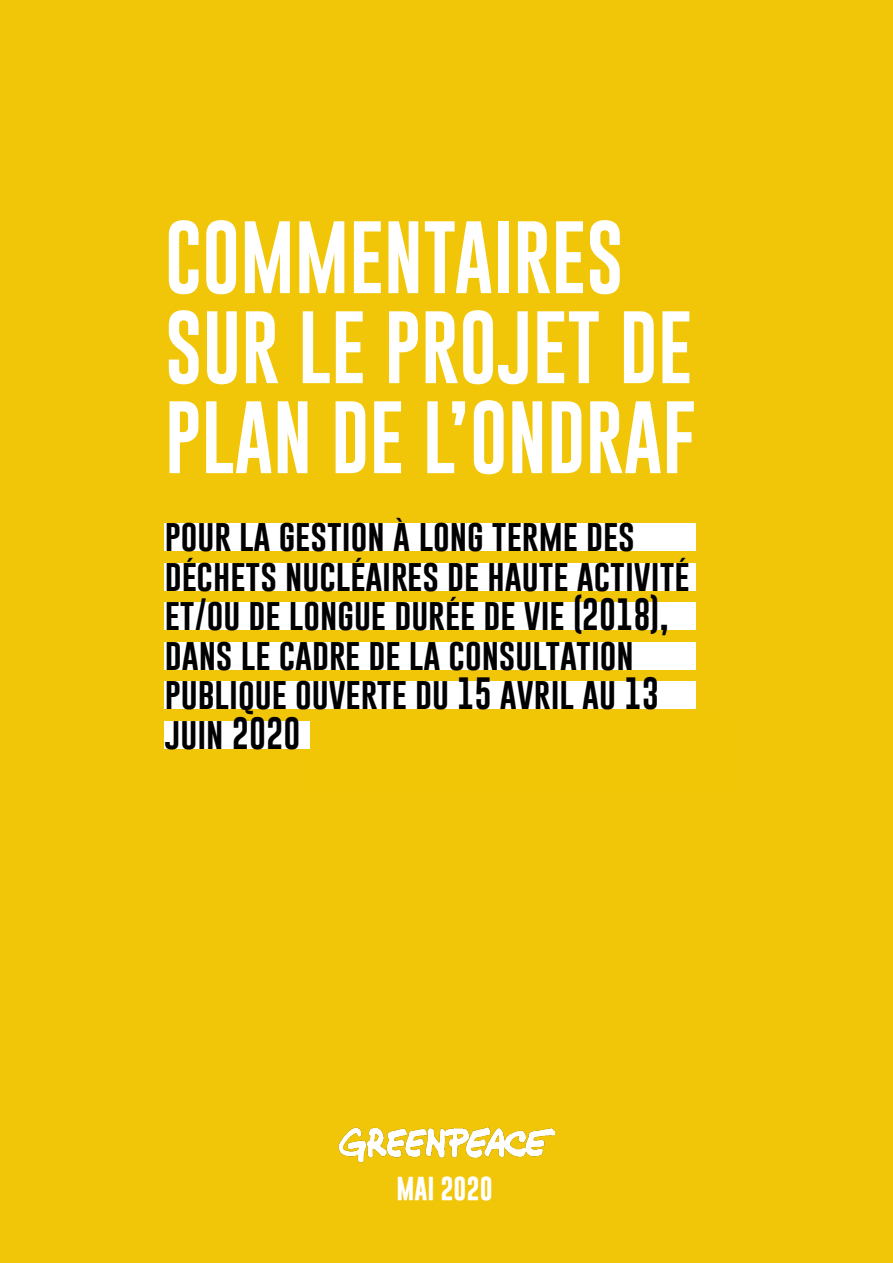
<style>
.page{position:relative;width:893px;height:1263px;background:#f1c609}
.page>*{position:absolute;margin:0;border:0;box-sizing:border-box;transform-origin:0 0}
.t1{font:75px/90px "Gobold";color:#fff}
.t2{font:33px/39.6px "Gobold";color:#000}
.t3{font:700 24px "Gobold";color:#fff}
</style>
<div class="page">
<div style="left:165px;top:523px;width:531px;height:28px;background:#fff"></div>
<div style="left:165px;top:563px;width:531px;height:28px;background:#fff"></div>
<div style="left:165px;top:602px;width:531px;height:28px;background:#fff"></div>
<div style="left:165px;top:642px;width:531px;height:28px;background:#fff"></div>
<div style="left:165px;top:681px;width:531px;height:28px;background:#fff"></div>
<div style="left:165px;top:721px;width:531px;height:28px;background:#fff"></div>
<div style="left:310px;top:715px;width:418px;height:77px;background:#f1c606"></div>
<img style="left:338px;top:1128px;width:217px;height:35px">
<h1 class="t1" style="left:165px;top:213px;width:533px">COMMENTAIRES<br>SUR LE PROJET DE<br>PLAN DE L’ONDRAF</h1>
<p class="t2" style="left:165px;top:515px;width:526px">pour la gestion à long terme des déchets nucléaires de haute activité et/ou de longue durée de vie (2018), dans le cadre de la consultation publique ouverte du 15 avril au 13 juin 2020</p>
<p class="t3" style="left:396px;top:1172px;width:98px">MAI 2020</p>
</div>
